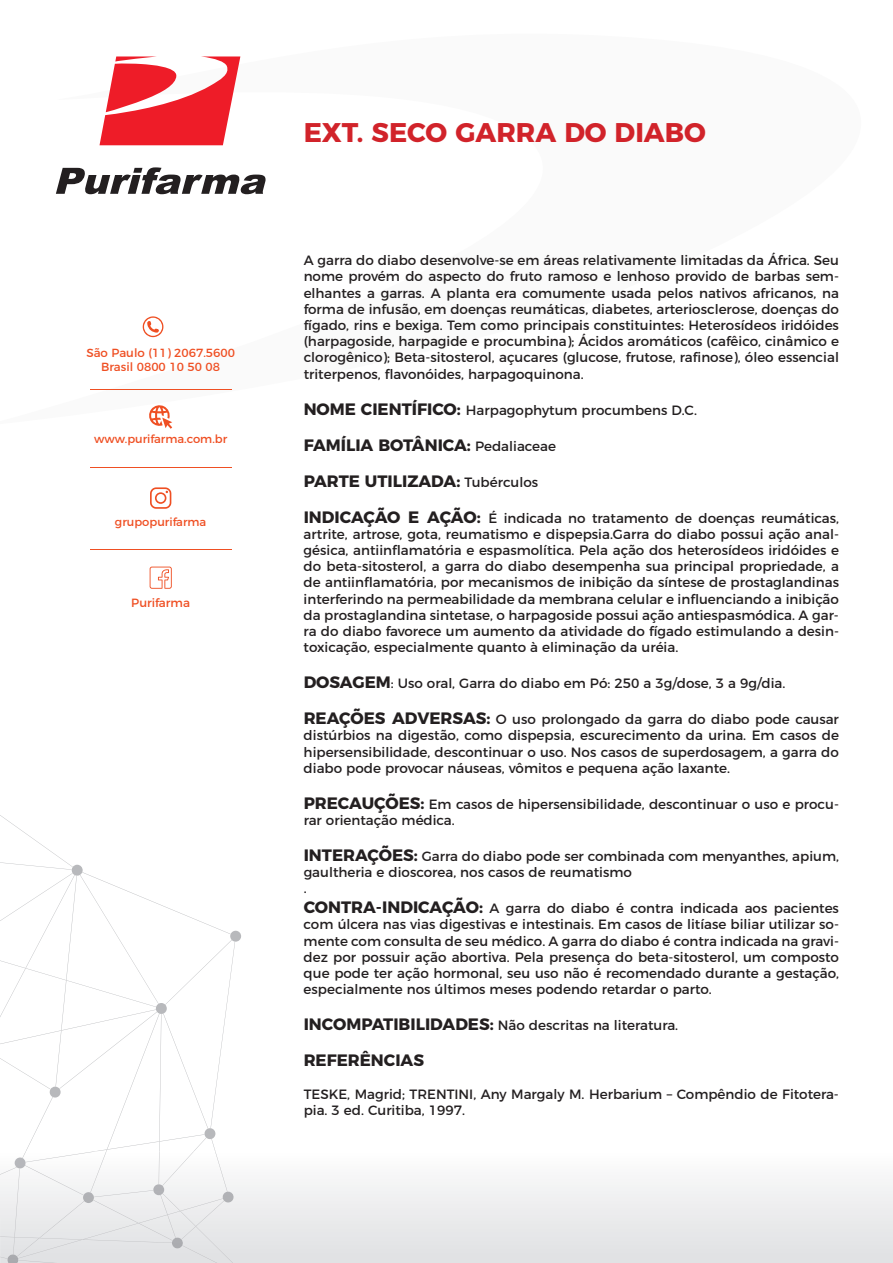
<style>
.page{position:relative;width:893px;height:1263px;background:#fff}
.page>*{position:absolute;margin:0;border:0;box-sizing:border-box;transform-origin:0 0}
.t1{font:700 27px "Montserrat";color:#d1232a}
.t2{font:700 16.5px/36px "Montserrat";color:#231f20}
.t3{font:13.5px/16.2px "Montserrat";color:#231f20;text-align:justify}
.t4{font:12px "Montserrat";color:#ef4f23}
.t5{font:11.85px/14.4px "Montserrat";color:#ef4f23;text-align:center}
.t6{font:11.55px "Montserrat";color:#ef4f23}
.s1{font-weight:700;font-size:16.5px}
.s2{font-weight:400;font-size:13.5px}
</style>
<div class="page">
<img style="left:18px;top:1198px;width:144px;height:60px">
<div style="left:93px;top:1200px;width:69px;height:41px;background:#e9eaeb"></div>
<div style="left:25px;top:1168px;width:59px;height:27px;background:#f4f5f5"></div>
<img style="left:90px;top:1168px;width:16px;height:24px">
<img style="left:215px;top:1168px;width:13px;height:24px">
<img style="left:162px;top:1168px;width:32px;height:18px">
<img style="left:160px;top:1195px;width:2px;height:43px">
<img style="left:162px;top:1193px;width:71px;height:70px">
<img style="left:159px;top:1168px;width:1px;height:16px">
<img style="left:13px;top:1175px;width:7px;height:79px">
<img style="left:0;top:1168px;width:26px;height:7px">
<svg style="left:83px;top:1192px;width:11px;height:11px"></svg>
<svg style="left:223px;top:1191px;width:11px;height:11px"></svg>
<svg style="left:0;top:1254px;width:18px;height:9px"></svg>
<svg style="left:0;top:815px;width:241px;height:353px"></svg>
<svg style="left:153px;top:1184px;width:11px;height:11px"></svg>
<svg style="left:172px;top:1237px;width:11px;height:11px"></svg>
<svg style="left:150px;top:487px;width:21px;height:22px"></svg>
<svg style="left:150px;top:567px;width:22px;height:22px"></svg>
<hr style="left:90px;top:389px;width:141px;height:1px;background:#ef4f23">
<hr style="left:90px;top:467px;width:141px;height:1px;background:#ef4f23">
<hr style="left:90px;top:549px;width:141px;height:1px;background:#ef4f23">
<svg style="left:100px;top:56px;width:140px;height:89px"></svg>
<svg style="left:56px;top:167px;width:210px;height:27px"></svg>
<svg style="left:143px;top:316px;width:20px;height:21px"></svg>
<svg style="left:149px;top:405px;width:23px;height:24px"></svg>
<p class="t5" style="left:86px;top:344px;width:150px">São Paulo (11) 2067.5600<br>Brasil 0800 10 50 08</p>
<p class="t6" style="left:94px;top:430px;width:135px">www.purifarma.com.br</p>
<p class="t6" style="left:115px;top:513px;width:93px">grupopurifarma</p>
<p class="t4" style="left:131px;top:593px;width:60px">Purifarma</p>
<h1 class="t1" style="left:304px;top:110px;width:404px">EXT. SECO GARRA DO DIABO</h1>
<p class="t3" style="left:304px;top:251px;width:537px">A garra do diabo desenvolve-se em áreas relativamente limitadas da África. Seu nome provém do aspecto do fruto ramoso e lenhoso provido de barbas sem&shy;elhantes a garras. A planta era comumente usada pelos nativos africanos, na forma de infusão, em doenças reumáticas, diabetes, arteriosclerose, doenças do fígado, rins e bexiga. Tem como principais constituintes: Heterosídeos iridóides (harpagoside, harpagide e procumbina); Ácidos aromáticos (cafêico, cinâmico e clorogênico); Beta-sitosterol, açucares (glucose, frutose, rafinose), óleo essencial triterpenos, flavonóides, harpagoquinona.</p>
<p class="t3" style="left:304px;top:400px;width:395px"><span class="s1">NOME CIENTÍFICO:</span> Harpagophytum procumbens D.C.</p>
<p class="t2" style="left:304px;top:425px;width:254px">FAMÍLIA BOTÂNICA: <span class="s2">Pedaliaceae<br></span>PARTE UTILIZADA: <span class="s2">Tubérculos</span></p>
<p class="t3" style="left:304px;top:508px;width:537px"><span class="s1">INDICAÇÃO E AÇÃO:</span> É indicada no tratamento de doenças reumáticas, artrite, artrose, gota, reumatismo e dispepsia.Garra do diabo possui ação anal&shy;gésica, antiinflamatória e espasmolítica. Pela ação dos heterosídeos iridóides e do beta-sitosterol, a garra do diabo desempenha sua principal propriedade, a de antiinflamatória, por mecanismos de inibição da síntese de prostaglandinas interferindo na permeabilidade da membrana celular e influenciando a inibição da prostaglandina sintetase, o harpagoside possui ação antiespasmódica. A gar&shy;ra do diabo favorece um aumento da atividade do fígado estimulando a desin&shy;toxicação, especialmente quanto à eliminação da uréia.</p>
<p class="t3" style="left:304px;top:674px;width:483px"><span class="s1">DOSAGEM</span>: Uso oral, Garra do diabo em Pó: 250 a 3g/dose, 3 a 9g/dia.</p>
<p class="t3" style="left:304px;top:710px;width:537px"><span class="s1">REAÇÕES ADVERSAS:</span> O uso prolongado da garra do diabo pode causar distúrbios na digestão, como dispepsia, escurecimento da urina. Em casos de hipersensibilidade, descontinuar o uso. Nos casos de superdosagem, a garra do diabo pode provocar náuseas, vômitos e pequena ação laxante.</p>
<p class="t3" style="left:304px;top:795px;width:537px"><span class="s1">PRECAUÇÕES:</span> Em casos de hipersensibilidade, descontinuar o uso e procu&shy;rar orientação médica.</p>
<p class="t3" style="left:304px;top:847px;width:537px;text-align:left"><span class="s1">INTERAÇÕES:</span> Garra do diabo pode ser combinada com menyanthes, apium, gaultheria e dioscorea, nos casos de reumatismo<br>.</p>
<p class="t3" style="left:304px;top:899px;width:537px"><span class="s1">CONTRA-INDICAÇÃO:</span> A garra do diabo é contra indicada aos pacientes com úlcera nas vias digestivas e intestinais. Em casos de litíase biliar utilizar so&shy;mente com consulta de seu médico. A garra do diabo é contra indicada na gravi&shy;dez por possuir ação abortiva. Pela presença do beta-sitosterol, um composto que pode ter ação hormonal, seu uso não é recomendado durante a gestação, especialmente nos últimos meses podendo retardar o parto.</p>
<p class="t3" style="left:304px;top:1016px;width:376px"><span class="s1">INCOMPATIBILIDADES:</span> Não descritas na literatura.</p>
<p class="t2" style="left:304px;top:1041px;width:122px">REFERÊNCIAS</p>
<p class="t3" style="left:304px;top:1084px;width:537px">TESKE, Magrid; TRENTINI, Any Margaly M. Herbarium – Compêndio de Fitotera&shy;pia. 3 ed. Curitiba, 1997.</p>
</div>
